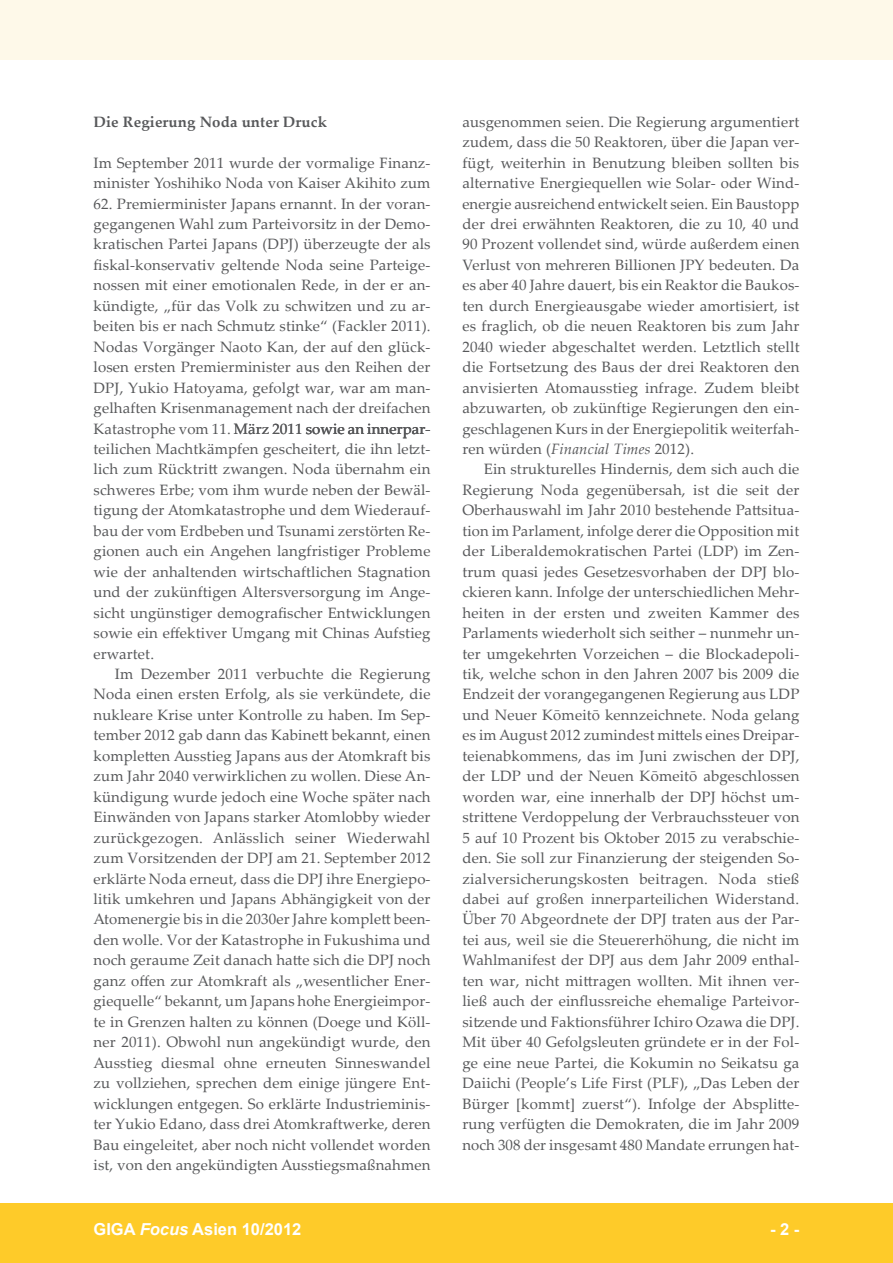
<style>
.page{position:relative;width:893px;height:1263px;background:#fff}
.page>*{position:absolute;margin:0;border:0;box-sizing:border-box;transform-origin:0 0}
.foc__text_fusszeile{font:700 16.5px "Arial";color:#fff}
.foc__text_seitenzahl{font:700 16.5px "Arial";color:#fff}
.foc__text_fliesstext{font:15px/20.4px "Palatino Linotype";letter-spacing:.01em;color:#57585a;text-align:justify}
.foc__text_1__absatz{font:15px/20.4px "Palatino Linotype";letter-spacing:.01em;color:#57585a}
.foc__text_ueberschri{font:700 15px "Palatino Linotype";letter-spacing:.01em;color:#57585a}
.s1{font-style:italic}
</style>
<div class="page">
<div style="left:0;top:1203px;width:893px;height:60px;background:#fecb29"></div>
<div style="left:0;top:0;width:893px;height:60px;background:#fef9e9"></div>
<p class="foc__text_ueberschri" style="left:94px;top:111px;width:235px">Die Regierung Noda unter Druck</p>
<p class="foc__text_1__absatz" style="left:94px;top:152px;width:338px">Im September 2011 wurde der vormalige Finanz&shy;minister Yoshihiko Noda von Kaiser Akihito zum</p>
<p class="foc__text_1__absatz" style="left:94px;top:193px;width:339px;text-align:justify">62. Premierminister Japans ernannt. In der voran&shy;gegangenen Wahl zum Parteivorsitz in der Demo&shy;kratischen Partei Japans (DPJ) überzeugte der als fiskal-konservativ geltende Noda seine Parteige&shy;nossen mit einer emotionalen Rede, in der er an&shy;kündigte, „für das Volk zu schwitzen und zu ar&shy;beiten bis er nach Schmutz stinke“ (Fackler 2011).<br>Nodas Vorgänger Naoto Kan, der auf den glück&shy;losen ersten Premierminister aus den Reihen der DPJ, Yukio Hatoyama, gefolgt war, war am man&shy;gelhaften Krisenmanagement nach der dreifachen Katastrophe vom 11. März 2011 sowie an innerpar&shy;teilichen Machtkämpfen gescheitert, die ihn letzt&shy;lich zum Rücktritt zwangen. Noda übernahm ein schweres Erbe; vom ihm wurde neben der Bewäl&shy;tigung der Atomkatastrophe und dem Wiederauf&shy;bau der vom Erdbeben und Tsunami zerstörten Re&shy;gionen auch ein Angehen langfristiger Probleme wie der anhaltenden wirtschaftlichen Stagnation und der zukünftigen Altersversorgung im Ange&shy;sicht ungünstiger demografischer Entwicklungen sowie ein effektiver Umgang mit Chinas Aufstieg erwartet.</p>
<p class="foc__text_fliesstext" style="left:94px;top:663px;width:339px;text-indent:21px">Im Dezember 2011 verbuchte die Regierung Noda einen ersten Erfolg, als sie verkündete, die nukleare Krise unter Kontrolle zu haben. Im Sep&shy;tember 2012 gab dann das Kabinett bekannt, einen kompletten Ausstieg Japans aus der Atomkraft bis zum Jahr 2040 verwirklichen zu wollen. Diese An&shy;kündigung wurde jedoch eine Woche später nach Einwänden von Japans starker Atomlobby wieder zurückgezogen. Anlässlich seiner Wiederwahl zum Vorsitzenden der DPJ am 21. September 2012 erklärte Noda erneut, dass die DPJ ihre Energiepo&shy;litik umkehren und Japans Abhängigkeit von der Atomenergie bis in die 2030er Jahre komplett been&shy;den wolle. Vor der Katastrophe in Fukushima und noch geraume Zeit danach hatte sich die DPJ noch ganz offen zur Atomkraft als „wesentlicher Ener&shy;giequelle“ bekannt, um Japans hohe Energieimpor&shy;te in Grenzen halten zu können (Doege und Köll&shy;ner 2011). Obwohl nun angekündigt wurde, den Ausstieg diesmal ohne erneuten Sinneswandel zu vollziehen, sprechen dem einige jüngere Ent&shy;wicklungen entgegen. So erklärte Industrieminis&shy;ter Yukio Edano, dass drei Atomkraftwerke, deren Bau eingeleitet, aber noch nicht vollendet worden ist, von den angekündigten Ausstiegsmaßnahmen</p>
<p class="foc__text_fliesstext" style="left:462px;top:111px;width:339px">ausgenommen seien. Die Regierung argumentiert zudem, dass die 50 Reaktoren, über die Japan ver&shy;fügt, weiterhin in Benutzung bleiben sollten bis alternative Energiequellen wie Solar- oder Wind&shy;energie ausreichend entwickelt seien. Ein Baustopp der drei erwähnten Reaktoren, die zu 10, 40 und 90 Prozent vollendet sind, würde außerdem einen Verlust von mehreren Billionen JPY bedeuten. Da es aber 40 Jahre dauert, bis ein Reaktor die Baukos&shy;ten durch Energieausgabe wieder amortisiert, ist es fraglich, ob die neuen Reaktoren bis zum Jahr 2040 wieder abgeschaltet werden. Letztlich stellt die Fortsetzung des Baus der drei Reaktoren den anvisierten Atomausstieg infrage. Zudem bleibt abzuwarten, ob zukünftige Regierungen den ein&shy;geschlagenen Kurs in der Energiepolitik weiterfah&shy;ren würden (<span class="s1">Financial Times</span> 2012).</p>
<p class="foc__text_fliesstext" style="left:462px;top:459px;width:339px;text-indent:21px">Ein strukturelles Hindernis, dem sich auch die Regierung Noda gegenübersah, ist die seit der Oberhauswahl im Jahr 2010 bestehende Pattsitua&shy;tion im Parlament, infolge derer die Opposition mit der Liberaldemokratischen Partei (LDP) im Zen&shy;trum quasi jedes Gesetzesvorhaben der DPJ blo&shy;ckieren kann. Infolge der unterschiedlichen Mehr&shy;heiten in der ersten und zweiten Kammer des Parlaments wiederholt sich seither – nunmehr un&shy;ter umgekehrten Vorzeichen – die Blockadepoli&shy;tik, welche schon in den Jahren 2007 bis 2009 die Endzeit der vorangegangenen Regierung aus LDP und Neuer Kōmeitō kennzeichnete. Noda gelang es im August 2012 zumindest mittels eines Dreipar&shy;teienabkommens, das im Juni zwischen der DPJ, der LDP und der Neuen Kōmeitō abgeschlossen worden war, eine innerhalb der DPJ höchst um&shy;strittene Verdoppelung der Verbrauchssteuer von 5 auf 10 Prozent bis Oktober 2015 zu verabschie&shy;den. Sie soll zur Finanzierung der steigenden So&shy;zialversicherungskosten beitragen. Noda stieß dabei auf großen innerparteilichen Widerstand.<br>Über 70 Abgeordnete der DPJ traten aus der Par&shy;tei aus, weil sie die Steuererhöhung, die nicht im Wahlmanifest der DPJ aus dem Jahr 2009 enthal&shy;ten war, nicht mittragen wollten. Mit ihnen ver&shy;ließ auch der einflussreiche ehemalige Parteivor&shy;sitzende und Faktionsführer Ichiro Ozawa die DPJ.<br>Mit über 40 Gefolgsleuten gründete er in der Fol&shy;ge eine neue Partei, die Kokumin no Seikatsu ga Daiichi (People’s Life First (PLF), „Das Leben der Bürger [kommt] zuerst“). Infolge der Absplitte&shy;rung verfügten die Demokraten, die im Jahr 2009 noch 308 der insgesamt 480 Mandate errungen hat-</p>
<p class="foc__text_fusszeile" style="left:94px;top:1218px;width:209px">GIGA <span class="s1">Focus</span> Asien 10/2012</p>
<p class="foc__text_seitenzahl" style="left:770px;top:1218px;width:31px">- 2 -</p>
</div>
